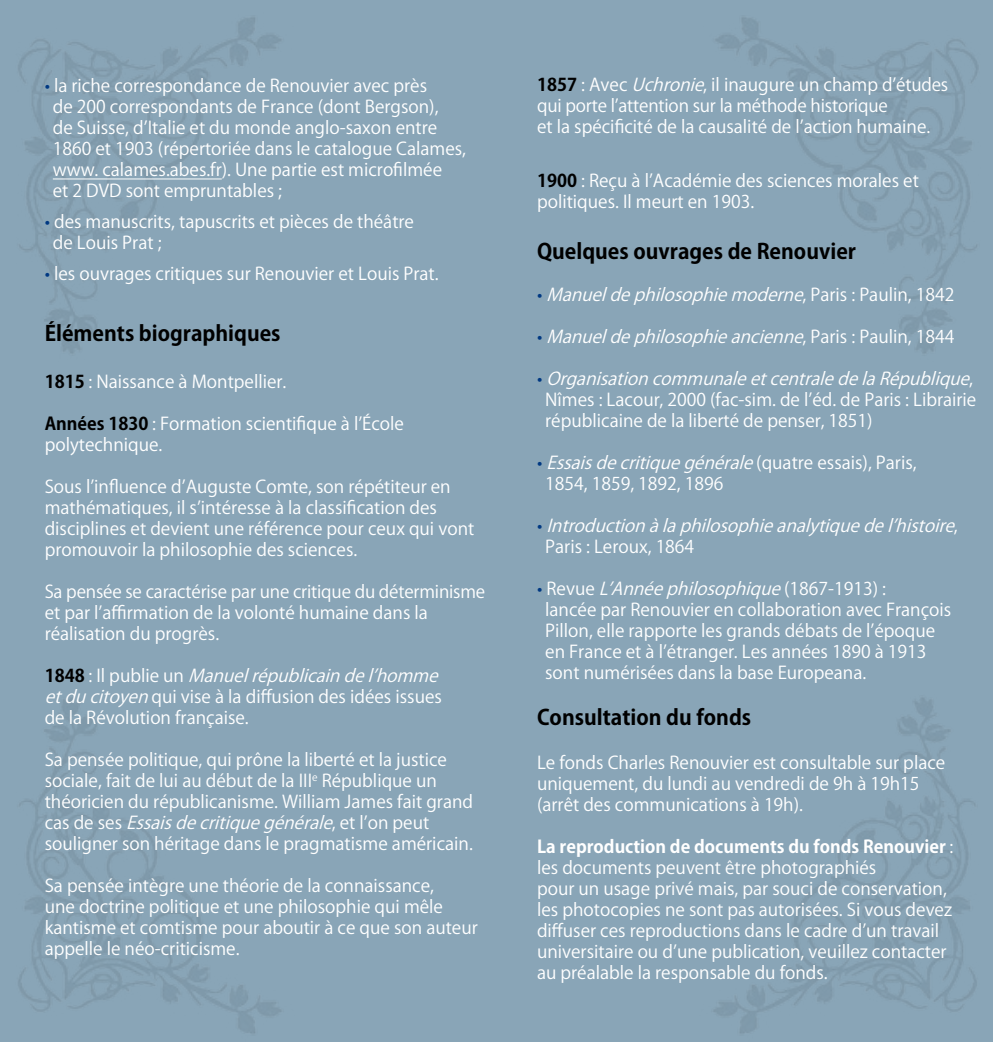
<style>
.page{position:relative;width:993px;height:1042px;background:#fff}
.page>*{position:absolute;margin:0;border:0;box-sizing:border-box;transform-origin:0 0}
.t1{font:700 21px "Koz Go Pro";color:#000}
.t2{font:17.5px/21px "Koz Go Pro";color:#fff}
.t3{font:italic 17.5px/21px "Koz Go Pro";color:#fff}
.s1{color:#003882}
.s2{font-weight:700;color:#000}
.s3{font-style:italic}
.s4{font-style:normal;color:#003882}
.s5{font-style:normal}
.s6{font-weight:700}
</style>
<div class="page">
<div style="left:0;top:0;width:992px;height:1042px;background:#89a5b7"></div>
<img style="left:18px;top:39px;width:151px;height:315px">
<img style="left:169px;top:17px;width:809px;height:336px">
<hr style="left:53px;top:178px;width:169px;height:1px;background:#fff">
<p class="t2" style="left:53px;top:76px;width:414px;text-indent:-8px"><span class="s1">•</span> la riche correspondance de Renouvier avec près<br>de 200 correspondants de France (dont Bergson),<br>de Suisse, d’Italie et du monde anglo-saxon entre 1860 et 1903 (répertoriée dans le catalogue Calames, www. calames.abes.fr). Une partie est microfilmée<br>et 2 DVD sont empruntables ;</p>
<p class="t2" style="left:53px;top:212px;width:362px;text-indent:-8px"><span class="s1">•</span> des manuscrits, tapuscrits et pièces de théâtre de Louis Prat ;</p>
<p class="t2" style="left:45px;top:264px;width:395px"><span class="s1">•</span> les ouvrages critiques sur Renouvier et Louis Prat.</p>
<p class="t1" style="left:45px;top:320px;width:237px">Éléments biographiques</p>
<p class="t2" style="left:45px;top:371px;width:243px"><span class="s2">1815</span> : Naissance à Montpellier.</p>
<p class="t2" style="left:45px;top:413px;width:360px"><span class="s2">Années 1830</span> : Formation scientifique à l’École polytechnique.</p>
<p class="t2" style="left:45px;top:476px;width:431px">Sous l’influence d’Auguste Comte, son répétiteur en mathématiques, il s’intéresse à la classification des disciplines et devient une référence pour ceux qui vont promouvoir la philosophie des sciences.</p>
<p class="t2" style="left:45px;top:581px;width:442px">Sa pensée se caractérise par une critique du déterminisme et par l’affirmation de la volonté humaine dans la réalisation du progrès.</p>
<p class="t2" style="left:45px;top:665px;width:400px;text-align:justify"><span class="s2">1 8 4 8</span> : I l p u b l i e u n <span class="s3">Manuelrépublicaindel’homme etducitoyen</span>qui vise à la diffusion des idées issues de la Révolution française.</p>
<p class="t2" style="left:45px;top:749px;width:430px">Sa pensée politique, qui prône la liberté et la justice sociale, fait de lui au début de la III<sup>e</sup> République un théoricien du républicanisme. William James fait grand c a s d e s e s <span class="s3">Essaisdecritiquegénérale</span>, e t l ’ o n p e u t souligner son héritage dans le pragmatisme américain.</p>
<p class="t2" style="left:45px;top:875px;width:434px">Sa pensée intègre une théorie de la connaissance,<br>une doctrine politique et une philosophie qui mêle kantisme et comtisme pour aboutir à ce que son auteur appelle le néo-criticisme.</p>
<p class="t2" style="left:537px;top:75px;width:412px"><span class="s2">1857</span> : Avec <span class="s3">Uchronie</span>, il inaugure un champ d’études qui porte l’attention sur la méthode historique<br>et la spécificité de la causalité de l’action humaine.</p>
<p class="t2" style="left:537px;top:171px;width:383px"><span class="s2">1900</span> : Reçu à l’Académie des sciences morales et politiques. Il meurt en 1903.</p>
<p class="t1" style="left:537px;top:238px;width:320px">Quelques ouvrages de Renouvier</p>
<p class="t3" style="left:537px;top:284px;width:418px"><span class="s4">•</span> Manueldephilosophiemoderne<span class="s5">, P a r i s : P a u l i n , 1 8 4 2</span></p>
<p class="t3" style="left:537px;top:326px;width:418px"><span class="s4">•</span> Manueldephilosophieancienne<span class="s5">, P a r i s : P a u l i n , 1 8 4 4</span></p>
<p class="t2" style="left:545px;top:368px;width:432px;text-align:justify;text-indent:-8px"><span class="s1">•</span> <span class="s3">OrganisationcommunaleetcentraledelaRépublique</span>, Nîmes : Lacour, 2000 (fac-sim. de l’éd. de Paris : Librairie républicaine de la liberté de penser, 1851)</p>
<p class="t2" style="left:545px;top:452px;width:373px;text-indent:-8px"><span class="s1">•</span> <span class="s3">Essaisdecritiquegénérale</span>( q u a t r e e s s a i s ) , P a r i s ,<br>1854, 1859, 1892, 1896</p>
<p class="t3" style="left:545px;top:515px;width:416px;text-indent:-8px"><span class="s4">•</span> Introductionàlaphilosophieanalytiquedel’histoire<span class="s5">,<br>Paris : Leroux, 1864</span></p>
<p class="t2" style="left:545px;top:578px;width:407px;text-indent:-8px"><span class="s1">•</span> R e v u e <span class="s3">L’Annéephilosophique</span>( 1 8 6 7 - 1 9 1 3 ) :<br>lancée par Renouvier en collaboration avec François Pillon, elle rapporte les grands débats de l’époque en France et à l’étranger. Les années 1890 à 1913 sont numérisées dans la base Europeana.</p>
<p class="t1" style="left:537px;top:704px;width:215px">Consultation du fonds</p>
<p class="t2" style="left:537px;top:752px;width:409px">Le fonds Charles Renouvier est consultable sur place uniquement, du lundi au vendredi de 9h à 19h15 (arrêt des communications à 19h).</p>
<p class="t2" style="left:537px;top:836px;width:418px"><span class="s6">La reproduction de documents du fonds Renouvier</span> : les documents peuvent être photographiés<br>pour un usage privé mais, par souci de conservation, les photocopies ne sont pas autorisées. Si vous devez diffuser ces reproductions dans le cadre d’un travail universitaire ou d’une publication, veuillez contacter au préalable la responsable du fonds.</p>
</div>
